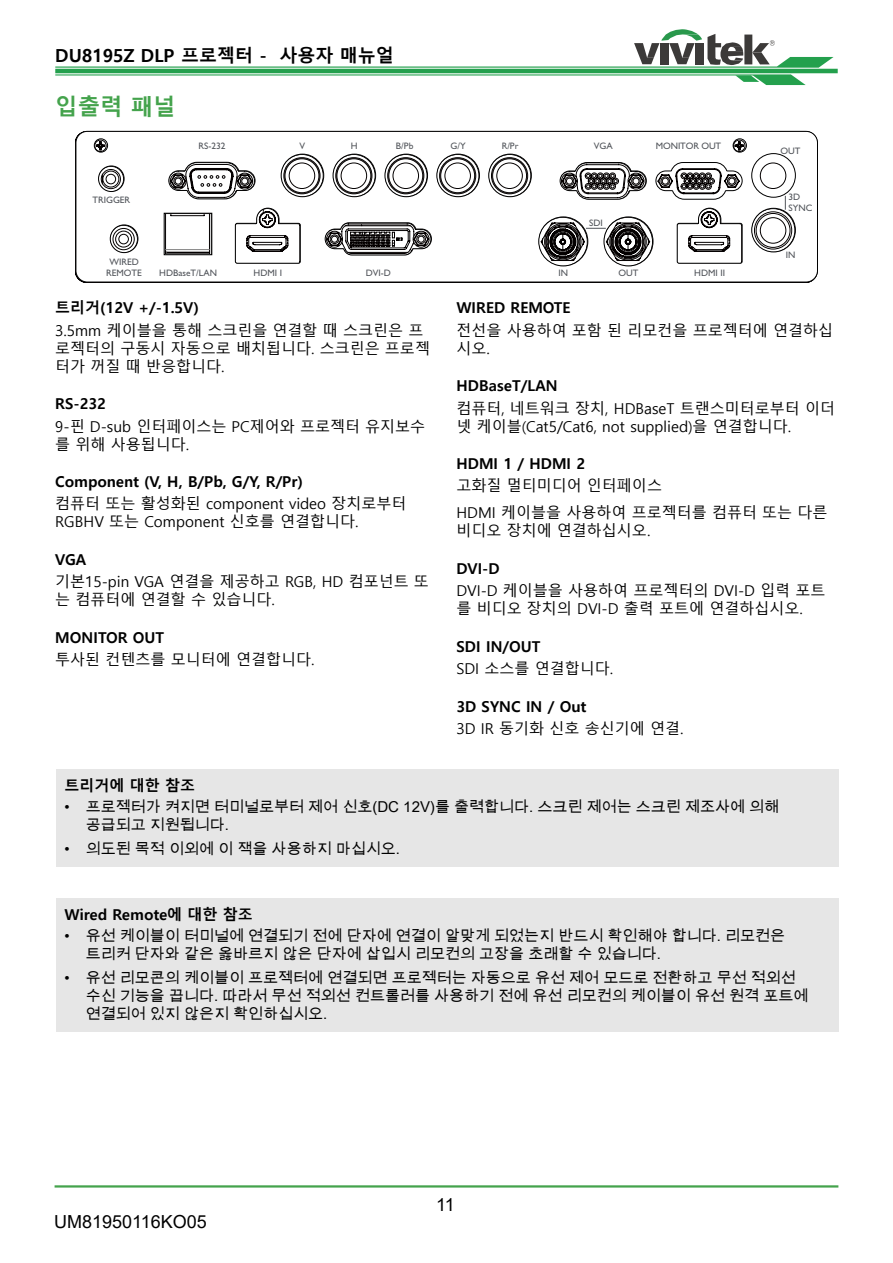
<style>
.page{position:relative;width:893px;height:1263px;background:#fff}
.page>*{position:absolute;margin:0;border:0;box-sizing:border-box;transform-origin:0 0}
.Topic_2{font:700 22.5px "Malgun Gothic";color:#44a34c}
.t1{font:700 18px "Malgun Gothic";color:#000}
.t2{font:18px "Arial";color:#000}
.Content{font:15px/18px "Malgun Gothic";color:#000}
.t3{font:15px/18px "Arial Unicode MS";color:#000}
.Content_Bold{font:700 15px "Malgun Gothic";color:#000}
.t4{font:9.45px/11.2px "Gill Sans";color:#52555b;text-align:center}
</style>
<div class="page">
<hr style="left:55px;top:69px;width:783px;height:4px;background:#24a04d">
<svg style="left:55px;top:74px;width:751px;height:11px"></svg>
<svg style="left:55px;top:29px;width:779px;height:39px"></svg>
<hr style="left:55px;top:1185px;width:783px;height:2px;background:#44a34c">
<svg style="left:75px;top:131px;width:743px;height:152px"></svg>
<svg style="left:165px;top:212px;width:565px;height:47px"></svg>
<svg style="left:785px;top:196px;width:1px;height:14px"></svg>
<div style="left:56px;top:769px;width:782px;height:98px;background:#e6e6e6"></div>
<div style="left:56px;top:898px;width:782px;height:134px;background:#e6e6e6"></div>
<p class="t1" style="left:55px;top:44px;width:340px">DU8195Z DLP 프로젝터 - 사용자 매뉴얼</p>
<p class="Topic_2" style="left:55px;top:93px;width:122px">입출력 패널</p>
<p class="t4" style="left:92px;top:194px;width:39px">TRIGGER</p>
<p class="t4" style="left:198px;top:140px;width:29px">RS-232</p>
<p class="t4" style="left:300px;top:140px;width:7px">V</p>
<p class="t4" style="left:351px;top:140px;width:8px">H</p>
<p class="t4" style="left:396px;top:140px;width:19px">B/Pb</p>
<p class="t4" style="left:451px;top:140px;width:17px">G/Y</p>
<p class="t4" style="left:502px;top:140px;width:18px">R/Pr</p>
<p class="t4" style="left:594px;top:140px;width:20px">VGA</p>
<p class="t4" style="left:656px;top:140px;width:67px">MONITOR OUT</p>
<p class="t4" style="left:589px;top:217px;width:15px">SDI</p>
<p class="t4" style="left:106px;top:256px;width:37px">WIRED<br>REMOTE</p>
<p class="t4" style="left:159px;top:267px;width:59px">HDBaseT/LAN</p>
<p class="t4" style="left:254px;top:267px;width:30px">HDMI I</p>
<p class="t4" style="left:366px;top:267px;width:27px">DVI-D</p>
<p class="t4" style="left:694px;top:267px;width:32px">HDMI II</p>
<p class="t4" style="left:558px;top:267px;width:11px">IN</p>
<p class="t4" style="left:618px;top:267px;width:22px">OUT</p>
<p class="t4" style="left:780px;top:145px;width:22px">OUT</p>
<p class="t4" style="left:788px;top:191px;width:25px;text-align:left">3D<br>SYNC</p>
<p class="t4" style="left:786px;top:249px;width:11px">IN</p>
<p class="Content_Bold" style="left:55px;top:299px;width:145px">트리거(12V +/-1.5V)</p>
<p class="Content" style="left:55px;top:321px;width:376px">3.5mm 케이블을 통해 스크린을 연결할 때 스크린은 프 로젝터의 구동시 자동으로 배치됩니다. 스크린은 프로젝 터가 꺼질 때 반응합니다.</p>
<p class="Content_Bold" style="left:55px;top:395px;width:52px">RS-232</p>
<p class="Content" style="left:55px;top:417px;width:371px">9-핀 D-sub 인터페이스는 PC제어와 프로젝터 유지보수 를 위해 사용됩니다.</p>
<p class="Content_Bold" style="left:55px;top:473px;width:249px">Component (V, H, B/Pb, G/Y, R/Pr)</p>
<p class="Content" style="left:55px;top:495px;width:353px">컴퓨터 또는 활성화된 component video 장치로부터<br>RGBHV 또는 Component 신호를 연결합니다.</p>
<p class="Content_Bold" style="left:55px;top:550px;width:33px">VGA</p>
<p class="Content" style="left:55px;top:573px;width:375px">기본15-pin VGA 연결을 제공하고 RGB, HD 컴포넌트 또 는 컴퓨터에 연결할 수 있습니다.</p>
<p class="Content_Bold" style="left:55px;top:628px;width:110px">MONITOR OUT</p>
<p class="Content" style="left:55px;top:651px;width:261px">투사된 컨텐츠를 모니터에 연결합니다.</p>
<p class="Content_Bold" style="left:456px;top:299px;width:116px">WIRED REMOTE</p>
<p class="Content" style="left:456px;top:321px;width:378px">전선을 사용하여 포함 된 리모컨을 프로젝터에 연결하십 시오.</p>
<p class="Content_Bold" style="left:456px;top:377px;width:103px">HDBaseT/LAN</p>
<p class="Content" style="left:456px;top:399px;width:380px">컴퓨터, 네트워크 장치, HDBaseT 트랜스미터로부터 이더 넷 케이블(Cat5/Cat6, not supplied)을 연결합니다.</p>
<p class="Content_Bold" style="left:456px;top:455px;width:130px">HDMI 1 / HDMI 2</p>
<p class="Content" style="left:456px;top:477px;width:207px">고화질 멀티미디어 인터페이스</p>
<p class="Content" style="left:456px;top:504px;width:373px">HDMI 케이블을 사용하여 프로젝터를 컴퓨터 또는 다른 비디오 장치에 연결하십시오.</p>
<p class="Content_Bold" style="left:456px;top:559px;width:45px">DVI-D</p>
<p class="Content" style="left:456px;top:582px;width:371px">DVI-D 케이블을 사용하여 프로젝터의 DVI-D 입력 포트 를 비디오 장치의 DVI-D 출력 포트에 연결하십시오.</p>
<p class="Content_Bold" style="left:456px;top:637px;width:86px">SDI IN/OUT</p>
<p class="Content" style="left:456px;top:660px;width:158px">SDI 소스를 연결합니다.</p>
<p class="Content_Bold" style="left:456px;top:697px;width:131px">3D SYNC IN / Out</p>
<p class="Content" style="left:456px;top:720px;width:228px">3D IR 동기화 신호 송신기에 연결.</p>
<p class="Content_Bold" style="left:65px;top:777px;width:132px">트리거에 대한 참조</p>
<p class="t3" style="left:86px;top:797px;width:695px;text-indent:-21px">• 프로젝터가 켜지면 터미널로부터 제어 신호(DC 12V)를 출력합니다. 스크린 제어는 스크린 제조사에 의해 공급되고 지원됩니다.</p>
<p class="t3" style="left:65px;top:839px;width:337px">• 의도된 목적 이외에 이 잭을 사용하지 마십시오.</p>
<p class="Content_Bold" style="left:65px;top:906px;width:190px">Wired Remote에 대한 참조</p>
<p class="t3" style="left:86px;top:927px;width:701px;text-indent:-21px">• 유선 케이블이 터미널에 연결되기 전에 단자에 연결이 알맞게 되었는지 반드시 확인해야 합니다. 리모컨은 트리커 단자와 같은 옳바르지 않은 단자에 삽입시 리모컨의 고장을 초래할 수 있습니다.</p>
<p class="t3" style="left:86px;top:969px;width:724px;text-indent:-21px">• 유선 리모콘의 케이블이 프로젝터에 연결되면 프로젝터는 자동으로 유선 제어 모드로 전환하고 무선 적외선 수신 기능을 끕니다. 따라서 무선 적외선 컨트롤러를 사용하기 전에 유선 리모컨의 케이블이 유선 원격 포트에 연결되어 있지 않은지 확인하십시오.</p>
<p class="t2" style="left:54px;top:1209px;width:154px">UM81950116KO05</p>
<p class="t2" style="left:436px;top:1192px;width:20px">11</p>
</div>
